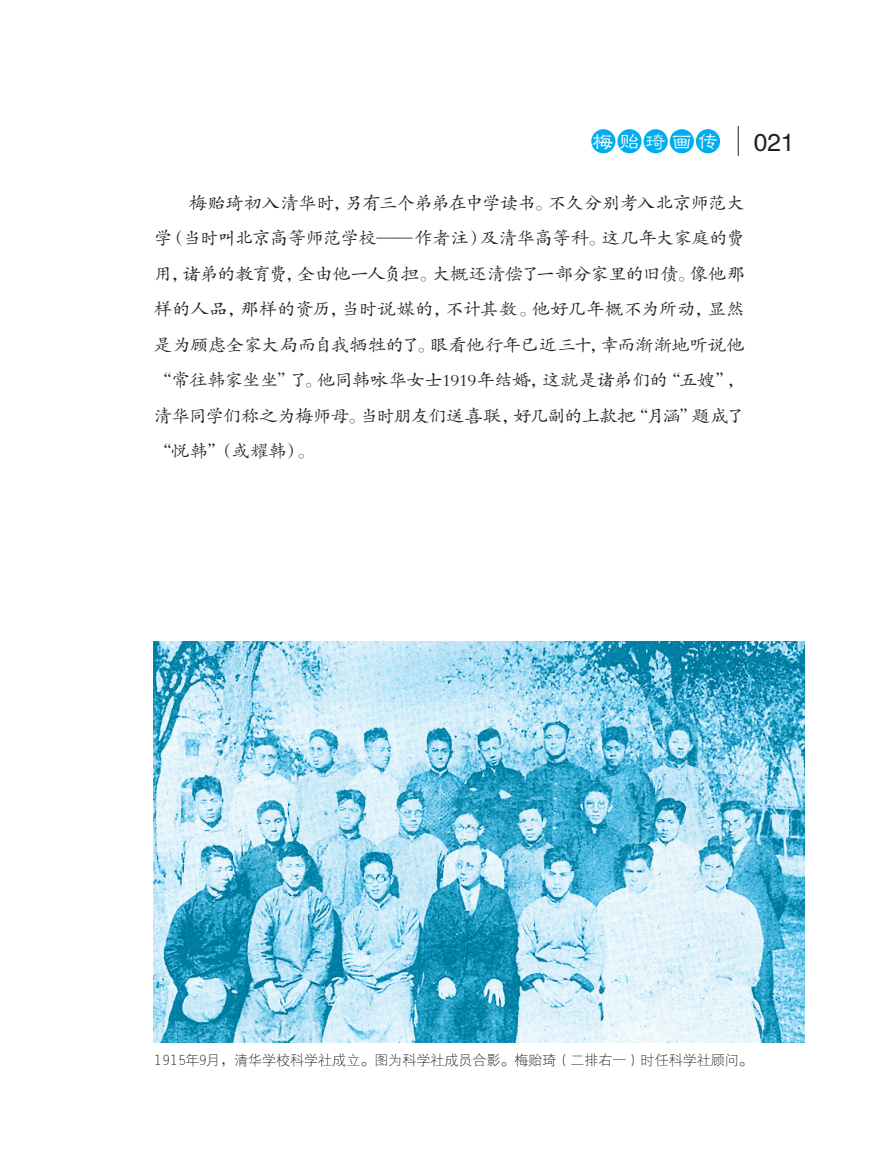
<style>
.page{position:relative;width:874px;height:1171px;background:#fff}
.page>*{position:absolute;margin:0;border:0;box-sizing:border-box;transform-origin:0 0}
.t1{font:24.5px "FZHTK GBK1 0";color:#231f20}
.t2{font:21px "FZLBK GBK1 0";letter-spacing:.25em;color:#fff}
.t3{font:17.5px/35.5px "FZKTK GBK1 0";letter-spacing:-.03em;color:#231f20;text-align:justify;scale:1.05 1}
.t4{font:14px "FZXDXK GBK1 0";color:#231f20}
</style>
<div class="page">
<div style="left:695px;top:129px;width:24px;height:24px;background:#00aeef;border-radius:50%"></div>
<div style="left:669px;top:129px;width:24px;height:24px;background:#00aeef;border-radius:50%"></div>
<div style="left:643px;top:129px;width:24px;height:24px;background:#00aeef;border-radius:50%"></div>
<div style="left:617px;top:129px;width:24px;height:24px;background:#00aeef;border-radius:50%"></div>
<div style="left:591px;top:129px;width:24px;height:24px;background:#00aeef;border-radius:50%"></div>
<hr style="left:737px;top:126px;width:1px;height:30px;background:#231f20">
<img style="left:154px;top:642px;width:650px;height:400px">
<p class="t2" style="left:592px;top:131px;width:128px">梅贻琦画传</p>
<p class="t1" style="left:753px;top:129px;width:42px">021</p>
<p class="t3" style="left:154px;top:185px;width:564px;text-indent:35px">梅贻琦初入清华时，另有三个弟弟在中学读书。不久分别考入北京师范大学（当时叫北京高等师范学校—— 作者注）及清华高等科。这几年大家庭的费用，诸弟的教育费，全由他一人负担。大概还清偿了一部分家里的旧债。像他那样的人品，那样的资历，当时说媒的，不计其数。他好几年概不为所动，显然是为顾虑全家大局而自我牺牲的了。眼看他行年已近三十，幸而渐渐地听说他“常往韩家坐坐”了。他同韩咏华女士1919年结婚，这就是诸弟们的“五嫂”，清华同学们称之为梅师母。当时朋友们送喜联，好几副的上款把“月涵”题成了“悦韩”（或耀韩）。</p>
<p class="t4" style="left:154px;top:1052px;width:600px">1915年9月，清华学校科学社成立。图为科学社成员合影。梅贻琦（二排右一）时任科学社顾问。</p>
</div>
